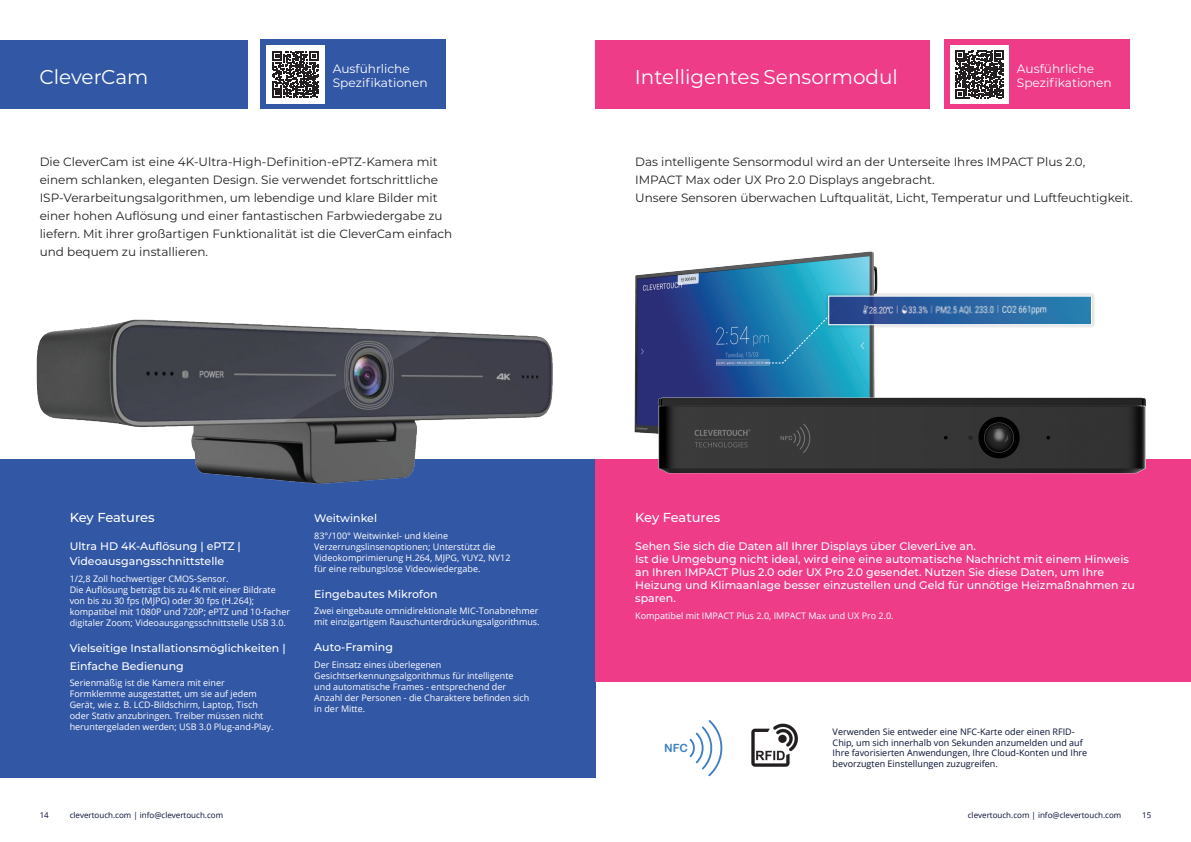
<style>
.page{position:relative;width:1191px;height:842px;background:#fff}
.page>*{position:absolute;margin:0;border:0;box-sizing:border-box;transform-origin:0 0}
.Title_White{font:20px "Montserrat";color:#fff}
.t1{font:500 13px "Montserrat";letter-spacing:-.01em;color:#fff}
.t2{font:12.2px/14.2px "Montserrat";color:#fff}
.Intro_Paragraph_Blac{font:12px/18px "Montserrat";color:#231f20}
.t3{font:11.4px "Arial Rounded MT Bold";color:#4081c3}
.t4{font:500 11px/13.2px "Montserrat";color:#fff}
.t5{font:9px/11px "Open Sans";color:#fff}
.t6{font:9px/10.8px "Open Sans";color:#081033}
.t7{font:8px "Open Sans";color:#071034}
</style>
<div class="page">
<div style="left:0;top:40px;width:247px;height:69px;background:#3257a5"></div>
<div style="left:260px;top:40px;width:186px;height:69px;background:#3257a5"></div>
<div style="left:0;top:459px;width:595px;height:319px;background:#3257a5"></div>
<img style="left:36px;top:319px;width:489px;height:166px">
<div style="left:595px;top:40px;width:335px;height:69px;background:#ee3c89"></div>
<div style="left:266px;top:45px;width:59px;height:59px;background:#fff"></div>
<svg style="left:272px;top:51px;width:47px;height:47px"></svg>
<div style="left:944px;top:40px;width:186px;height:69px;background:#ee3c89"></div>
<div style="left:950px;top:45px;width:58px;height:58px;background:#fff"></div>
<svg style="left:955px;top:50px;width:48px;height:48px"></svg>
<div style="left:595px;top:459px;width:596px;height:223px;background:#ee3c89"></div>
<svg style="left:689px;top:720px;width:33px;height:56px"></svg>
<img style="left:751px;top:723px;width:47px;height:44px">
<img style="left:525px;top:251px;width:353px;height:167px">
<img style="left:548px;top:352px;width:598px;height:122px">
<svg style="left:716px;top:359px;width:53px;height:7px"></svg>
<div style="left:824px;top:292px;width:272px;height:37px;background:#231f20;opacity:.18"></div>
<svg style="left:765px;top:295px;width:327px;height:69px"></svg>
<p class="Title_White" style="left:39px;top:63px;width:111px">CleverCam</p>
<p class="t2" style="left:333px;top:61px;width:97px">Ausführliche<br>Spezifikationen</p>
<p class="Title_White" style="left:635px;top:63px;width:264px">Intelligentes Sensormodul</p>
<p class="t2" style="left:1017px;top:61px;width:96px">Ausführliche<br>Spezifikationen</p>
<p class="Intro_Paragraph_Blac" style="left:40px;top:153px;width:414px">Die CleverCam ist eine 4K-Ultra-High-Definition-ePTZ-Kamera mit einem schlanken, eleganten Design. Sie verwendet fortschrittliche ISP-Verarbeitungsalgorithmen, um lebendige und klare Bilder mit einer hohen Auflösung und einer fantastischen Farbwiedergabe zu liefern. Mit ihrer großartigen Funktionalität ist die CleverCam einfach und bequem zu installieren.</p>
<p class="Intro_Paragraph_Blac" style="left:635px;top:153px;width:451px">Das intelligente Sensormodul wird an der Unterseite Ihres IMPACT Plus 2.0,<br>IMPACT Max oder UX Pro 2.0 Displays angebracht.</p>
<p class="Intro_Paragraph_Blac" style="left:635px;top:189px;width:499px">Unsere Sensoren überwachen Luftqualität, Licht, Temperatur und Luftfeuchtigkeit.</p>
<p class="t1" style="left:70px;top:508px;width:87px">Key Features</p>
<p class="t4" style="left:70px;top:537px;width:173px;line-height:15.6px">Ultra HD 4K-Auflösung | ePTZ |<br>Videoausgangsschnittstelle</p>
<p class="t5" style="left:70px;top:573px;width:222px">1/2,8 Zoll hochwertiger CMOS-Sensor.<br>Die Auflösung beträgt bis zu 4K mit einer Bildrate von bis zu 30 fps (MJPG) oder 30 fps (H.264); kompatibel mit 1080P und 720P; ePTZ und 10-facher digitaler Zoom; Videoausgangsschnittstelle USB 3.0.</p>
<p class="t4" style="left:70px;top:638px;width:217px;line-height:18px">Vielseitige Installationsmöglichkeiten |<br>Einfache Bedienung</p>
<p class="t5" style="left:70px;top:677px;width:205px">Serienmäßig ist die Kamera mit einer Formklemme ausgestattet, um sie auf jedem Gerät, wie z. B. LCD-Bildschirm, Laptop, Tisch oder Stativ anzubringen. Treiber müssen nicht heruntergeladen werden; USB 3.0 Plug-and-Play.</p>
<p class="t4" style="left:314px;top:511px;width:64px">Weitwinkel</p>
<p class="t5" style="left:314px;top:530px;width:198px">83°/100° Weitwinkel- und kleine Verzerrungslinsenoptionen; Unterstützt die Videokomprimierung H.264, MJPG, YUY2, NV12 für eine reibungslose Videowiedergabe.</p>
<p class="t4" style="left:314px;top:587px;width:125px">Eingebautes Mikrofon</p>
<p class="t5" style="left:314px;top:605px;width:227px">Zwei eingebaute omnidirektionale MIC-Tonabnehmer mit einzigartigem Rauschunterdrückungsalgorithmus.</p>
<p class="t4" style="left:314px;top:640px;width:80px">Auto-Framing</p>
<p class="t5" style="left:314px;top:659px;width:217px">Der Einsatz eines überlegenen Gesichtserkennungsalgorithmus für intelligente und automatische Frames - entsprechend der Anzahl der Personen - die Charaktere befinden sich in der Mitte.</p>
<p class="t1" style="left:635px;top:508px;width:87px">Key Features</p>
<p class="t4" style="left:635px;top:539px;width:501px">Sehen Sie sich die Daten all Ihrer Displays über CleverLive an.<br>Ist die Umgebung nicht ideal, wird eine eine automatische Nachricht mit einem Hinweis an Ihren IMPACT Plus 2.0 oder UX Pro 2.0 gesendet. Nutzen Sie diese Daten, um Ihre Heizung und Klimaanlage besser einzustellen und Geld für unnötige Heizmaßnahmen zu sparen.</p>
<p class="t5" style="left:635px;top:610px;width:260px">Kompatibel mit IMPACT Plus 2.0, IMPACT Max und UX Pro 2.0.</p>
<p class="t3" style="left:664px;top:741px;width:25px">NFC</p>
<p class="t6" style="left:832px;top:726px;width:256px">Verwenden Sie entweder eine NFC-Karte oder einen RFID-Chip, um sich innerhalb von Sekunden anzumelden und auf Ihre favorisierten Anwendungen, Ihre Cloud-Konten und Ihre bevorzugten Einstellungen zuzugreifen.</p>
<p class="t7" style="left:40px;top:809px;width:11px">14</p>
<p class="t7" style="left:70px;top:809px;width:155px">clevertouch.com | info@clevertouch.com</p>
<p class="t7" style="left:967px;top:809px;width:155px">clevertouch.com | info@clevertouch.com</p>
<p class="t7" style="left:1142px;top:809px;width:11px">15</p>
</div>
